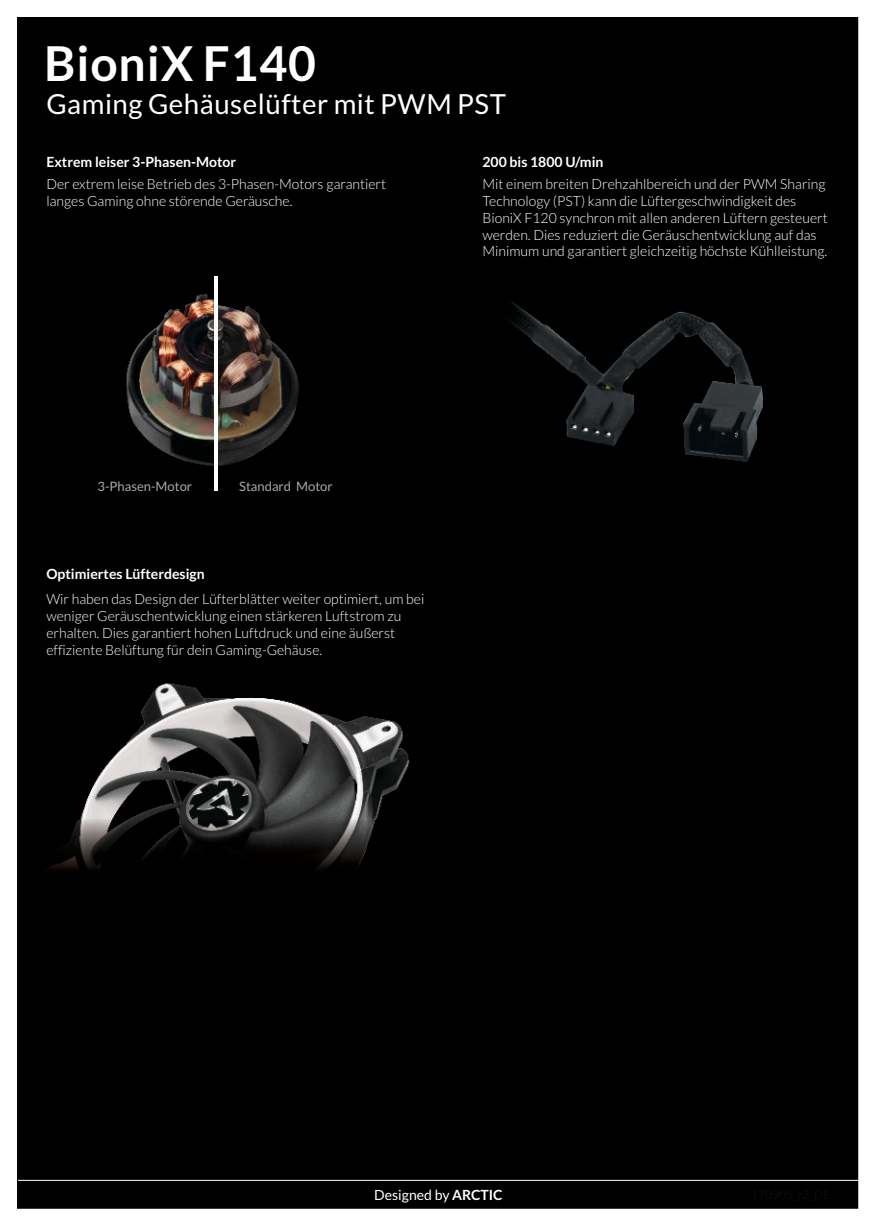
<style>
.page{position:relative;width:876px;height:1227px;background:#fff}
.page>*{position:absolute;margin:0;border:0;box-sizing:border-box;transform-origin:0 0}
.t1{font:700 48px "Lato";letter-spacing:.02em;color:#fff}
.t2{font:27.6px "Lato";letter-spacing:.02em;color:#fff}
.t3{font:300 14px/16.8px "Lato";color:#fff}
.t4{font:700 14px "Lato";color:#fff}
.t5{font:14px "Lato";color:#fff}
.t6{font:13px "Lato";color:#a7a9ac}
.s1{font-weight:700}
</style>
<div class="page">
<img style="left:18px;top:18px;width:840px;height:1190px">
<hr style="left:214px;top:276px;width:3px;height:215px;background:#fff">
<img style="left:428px;top:264px;width:147px;height:113px">
<hr style="left:18px;top:1179px;width:840px;height:1px;background:#fff">
<h1 class="t1" style="left:44px;top:42px;width:273px">BioniX F140</h1>
<h2 class="t2" style="left:46px;top:91px;width:461px">Gaming Gehäuselüfter mit PWM PST</h2>
<p class="t4" style="left:46px;top:155px;width:191px">Extrem leiser 3-Phasen-Motor</p>
<p class="t4" style="left:482px;top:155px;width:122px">200 bis 1800 U/min</p>
<p class="t3" style="left:46px;top:176px;width:341px">Der extrem leise Betrieb des 3-Phasen-Motors garantiert langes Gaming ohne störende Geräusche.</p>
<p class="t3" style="left:482px;top:176px;width:346px">Mit einem breiten Drehzahlbereich und der PWM Sharing Technology (PST) kann die Lüftergeschwindigkeit des BioniX F120 synchron mit allen anderen Lüftern gesteuert werden. Dies reduziert die Geräuschentwicklung auf das Minimum und garantiert gleichzeitig höchste Kühlleistung.</p>
<p class="t6" style="left:97px;top:480px;width:96px">3-Phasen-Motor</p>
<p class="t6" style="left:239px;top:480px;width:95px">Standard Motor</p>
<p class="t4" style="left:46px;top:568px;width:160px">Optimiertes Lüfterdesign</p>
<p class="t3" style="left:46px;top:591px;width:379px">Wir haben das Design der Lüfterblätter weiter optimiert, um bei weniger Geräuschentwicklung einen stärkeren Luftstrom zu erhalten. Dies garantiert hohen Luftdruck und eine äußerst effiziente Belüftung für dein Gaming-Gehäuse.</p>
<p class="t5" style="left:374px;top:1188px;width:130px">Designed by <span class="s1">ARCTIC</span></p>
</div>
